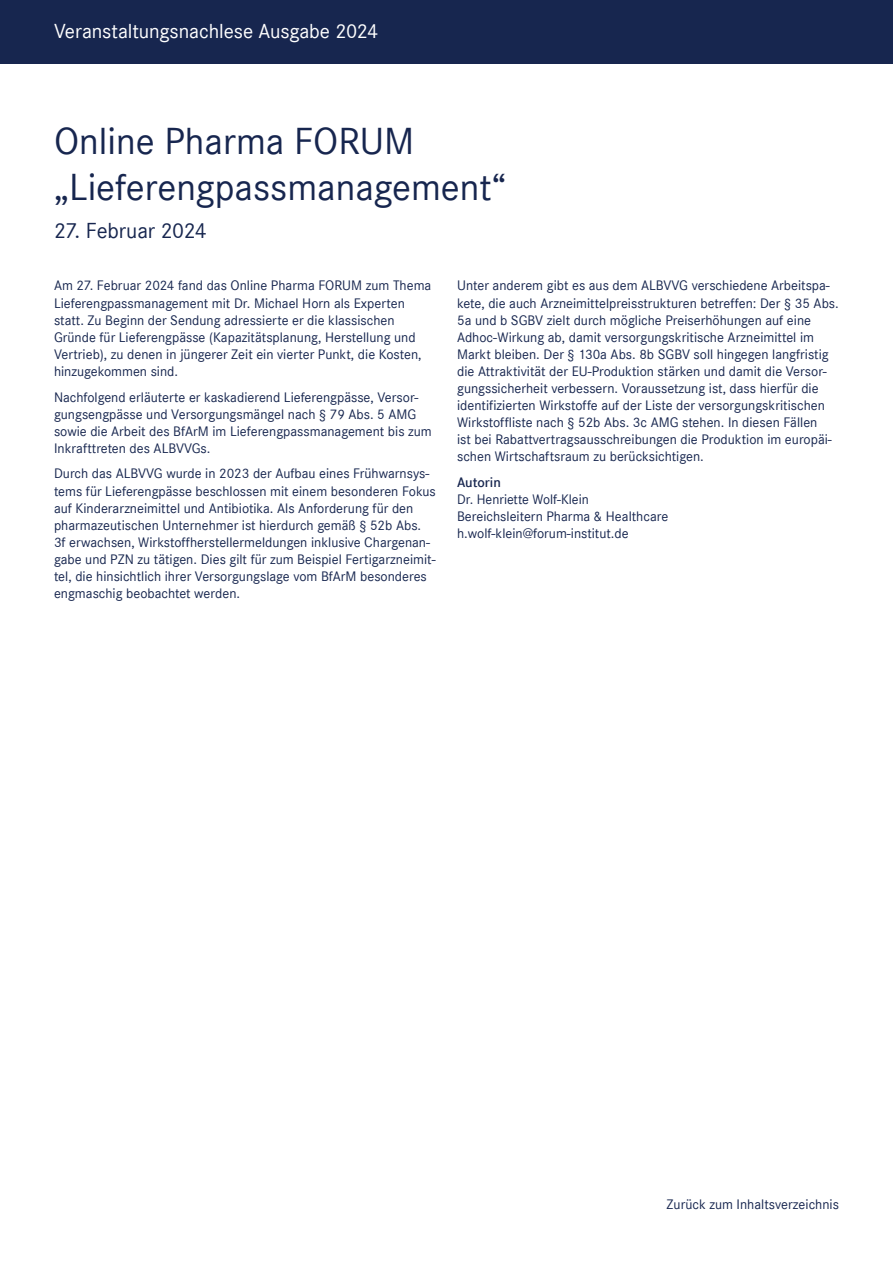
<style>
.page{position:relative;width:893px;height:1263px;background:#fff}
.page>*{position:absolute;margin:0;border:0;box-sizing:border-box;transform-origin:0 0}
.t1{font:39px/46.8px "Corporate S";color:#17264f}
.t2{font:22.5px "Corporate S";letter-spacing:-.01em;color:#17264f}
.t3{font:21px "Corporate S";letter-spacing:-.005em;color:#fff}
.t4{font:14.25px/17.1px "Corporate S";color:#17264f}
.t5{font:600 14.25px "Corporate S";color:#17264f}
</style>
<div class="page">
<div style="left:0;top:0;width:893px;height:64px;background:#17264f"></div>
<h3 class="t3" style="left:54px;top:19px;width:326px">Veranstaltungsnachlese Ausgabe 2024</h3>
<h1 class="t1" style="left:54px;top:117px;width:454px">Online Pharma FORUM „Lieferengpassmanagement“</h1>
<h2 class="t2" style="left:54px;top:218px;width:154px">27. Februar 2024</h2>
<p class="t4" style="left:54px;top:277px;width:379px">Am 27. Februar 2024 fand das Online Pharma FORUM zum Thema Lieferengpassmanagement mit Dr. Michael Horn als Experten statt. Zu Beginn der Sendung adressierte er die klassischen Gründe für Lieferengpässe (Kapazitätsplanung, Herstellung und Vertrieb), zu denen in jüngerer Zeit ein vierter Punkt, die Kosten, hinzugekommen sind.</p>
<p class="t4" style="left:54px;top:388px;width:379px">Nachfolgend erläuterte er kaskadierend Lieferengpässe, Versor&shy;gungsengpässe und Versorgungsmängel nach § 79 Abs. 5 AMG sowie die Arbeit des BfArM im Lieferengpassmanagement bis zum Inkrafttreten des ALBVVGs.</p>
<p class="t4" style="left:54px;top:465px;width:383px">Durch das ALBVVG wurde in 2023 der Aufbau eines Frühwarnsys&shy;tems für Lieferengpässe beschlossen mit einem besonderen Fokus auf Kinderarzneimittel und Antibiotika. Als Anforderung für den pharmazeutischen Unternehmer ist hierdurch gemäß § 52b Abs.<br>3f erwachsen, Wirkstoffherstellermeldungen inklusive Chargenan&shy;gabe und PZN zu tätigen. Dies gilt für zum Beispiel Fertigarzneimit&shy;tel, die hinsichtlich ihrer Versorgungslage vom BfArM besonderes engmaschig beobachtet werden.</p>
<p class="t4" style="left:457px;top:277px;width:383px">Unter anderem gibt es aus dem ALBVVG verschiedene Arbeitspa&shy;kete, die auch Arzneimittelpreisstrukturen betreffen: Der § 35 Abs.<br>5a und b SGBV zielt durch mögliche Preiserhöhungen auf eine Adhoc-Wirkung ab, damit versorgungskritische Arzneimittel im Markt bleiben. Der § 130a Abs. 8b SGBV soll hingegen langfristig die Attraktivität der EU-Produktion stärken und damit die Versor&shy;gungssicherheit verbessern. Voraussetzung ist, dass hierfür die identifizierten Wirkstoffe auf der Liste der versorgungskritischen Wirkstoffliste nach § 52b Abs. 3c AMG stehen. In diesen Fällen<br>ist bei Rabattvertragsausschreibungen die Produktion im europäi&shy;schen Wirtschaftsraum zu berücksichtigen.</p>
<p class="t5" style="left:457px;top:474px;width:45px">Autorin</p>
<p class="t4" style="left:457px;top:491px;width:213px">Dr. Henriette Wolf-Klein<br>Bereichsleitern Pharma &amp; Healthcare h.wolf-klein@forum-institut.de</p>
<p class="t4" style="left:667px;top:1196px;width:174px">Zurück zum Inhaltsverzeichnis</p>
</div>
